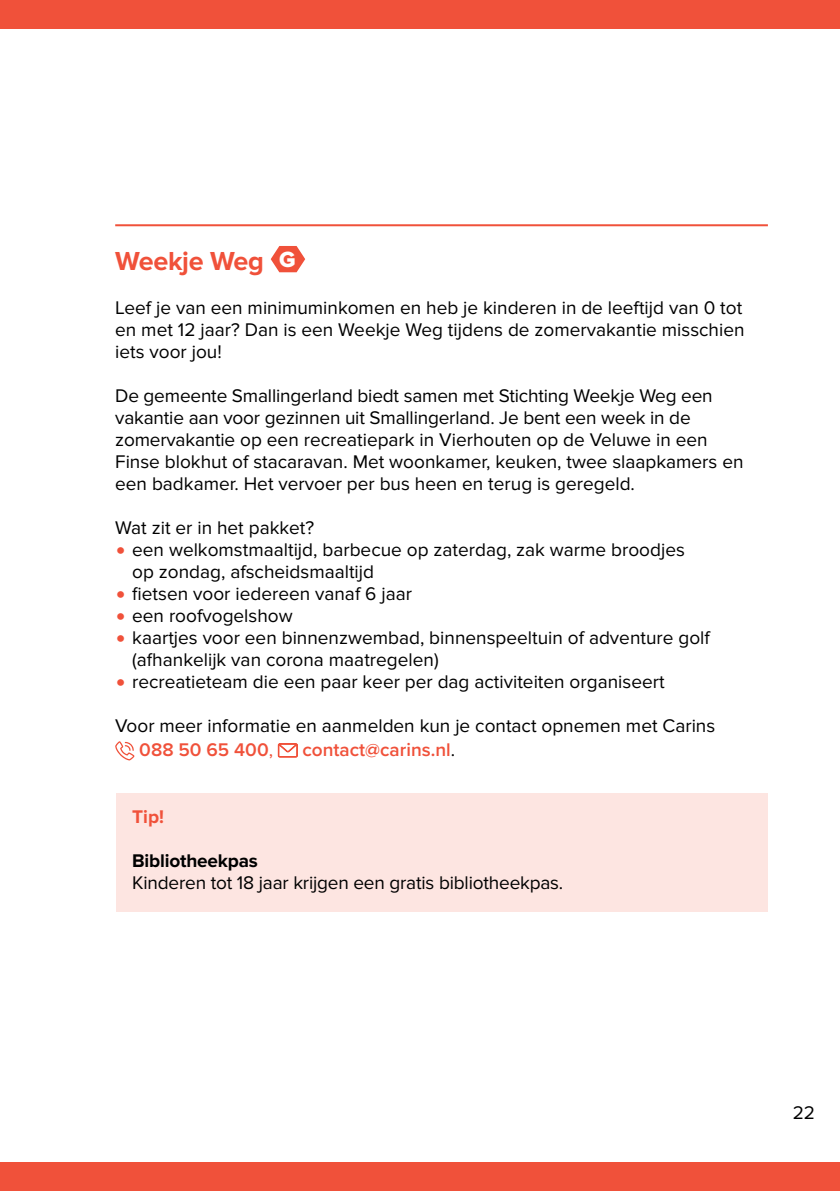
<style>
.page{position:relative;width:840px;height:1191px;background:#fff}
.page>*{position:absolute;margin:0;border:0;box-sizing:border-box;transform-origin:0 0}
.t1{font:700 27px "Proxima Nova";letter-spacing:-.01em;color:#f0513a}
.t2{font:19px/22px "Proxima Nova";color:#000}
.t3{font:600 19px "Proxima Nova";color:#f0513a}
.t4{font:700 19px "Proxima Nova";letter-spacing:-.01em;color:#000}
.t5{font:700 19px "Proxima Nova";color:#f0513a}
.s1{font-family:"Proxima Nova Extrabld";font-weight:400;font-size:22.8px;color:#fff}
.s2{font-size:31px;color:#f0513a}
.s3{font-weight:600;color:#f0513a}
.s4{color:#f0513a}
.s5{font-weight:400;color:#000}
</style>
<div class="page">
<div style="left:116px;top:793px;width:651px;height:118px;background:#fde5e1"></div>
<hr style="left:115px;top:224px;width:652px;height:2px;background:#f0513a">
<svg style="left:270px;top:246px;width:35px;height:26px"></svg>
<svg style="left:115px;top:741px;width:19px;height:19px"></svg>
<svg style="left:277px;top:743px;width:21px;height:14px"></svg>
<div style="left:0;top:0;width:839px;height:28px;background:#f0513a"></div>
<div style="left:0;top:1162px;width:839px;height:29px;background:#f0513a"></div>
<h1 class="t1" style="left:115px;top:246px;width:182px">Weekje Weg <span class="s1">G</span></h1>
<p class="t2" style="left:115px;top:297px;width:630px;text-align:justify">Leef je van een minimuminkomen en heb je kinderen in de leeftijd van 0 tot en met 12 jaar? Dan is een Weekje Weg tijdens de zomervakantie misschien iets voor jou!</p>
<p class="t2" style="left:115px;top:385px;width:629px">De gemeente Smallingerland biedt samen met Stichting Weekje Weg een vakantie aan voor gezinnen uit Smallingerland. Je bent een week in de zomervakantie op een recreatiepark in Vierhouten op de Veluwe in een Finse blokhut of stacaravan. Met woonkamer, keuken, twee slaapkamers en een badkamer. Het vervoer per bus heen en terug is geregeld.</p>
<p class="t2" style="left:115px;top:517px;width:200px">Wat zit er in het pakket?</p>
<p class="t2" style="left:132px;top:539px;width:554px;text-indent:-17px"><span class="s2">•</span> een welkomstmaaltijd, barbecue op zaterdag, zak warme broodjes op zondag, afscheidsmaaltijd</p>
<p class="t2" style="left:115px;top:583px;width:298px"><span class="s2">•</span> fietsen voor iedereen vanaf 6 jaar</p>
<p class="t2" style="left:115px;top:605px;width:179px"><span class="s2">•</span> een roofvogelshow</p>
<p class="t2" style="left:132px;top:627px;width:579px;text-indent:-17px"><span class="s2">•</span> kaartjes voor een binnenzwembad, binnenspeeltuin of adventure golf (afhankelijk van corona maatregelen)</p>
<p class="t2" style="left:115px;top:671px;width:550px"><span class="s2">•</span> recreatieteam die een paar keer per dag activiteiten organiseert</p>
<p class="t2" style="left:139px;top:714px;width:577px;line-height:24px;text-indent:-24px">Voor meer informatie en aanmelden kun je contact opnemen met Carins<br><span class="s3">088 50 65 400</span><span class="s4">,</span></p>
<p class="t3" style="left:302px;top:736px;width:152px">contact@carins.nl<span class="s5">.</span></p>
<p class="t5" style="left:132px;top:805px;width:33px">Tip!</p>
<p class="t4" style="left:132px;top:849px;width:127px">Bibliotheekpas</p>
<p class="t2" style="left:132px;top:871px;width:430px">Kinderen tot 18 jaar krijgen een gratis bibliotheekpas.</p>
<p class="t2" style="left:792px;top:1102px;width:24px">22</p>
</div>
